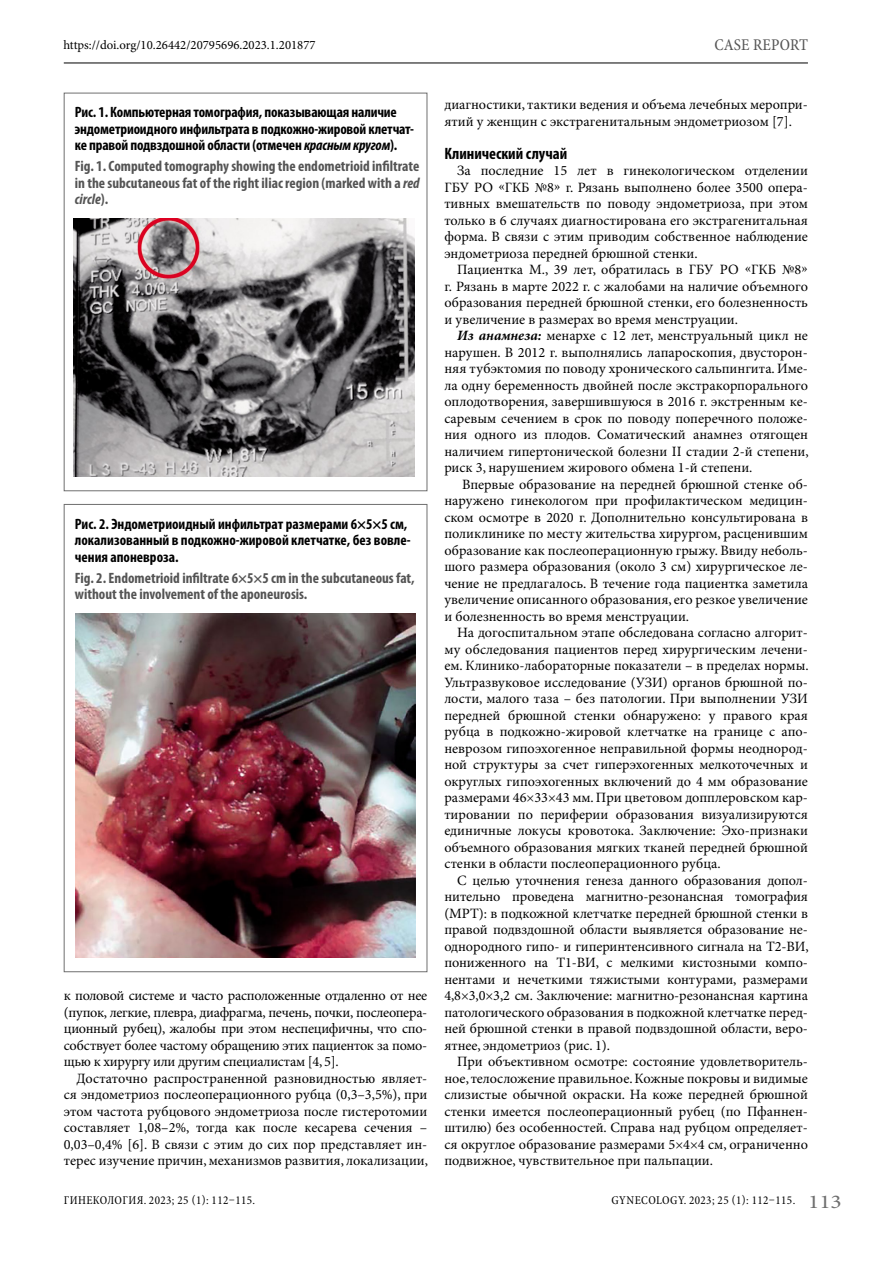
<style>
.page{position:relative;width:893px;height:1263px;background:#fff}
.page>*{position:absolute;margin:0;border:0;box-sizing:border-box;transform-origin:0 0}
.t1{font:700 condensed 16.5px "Myriad Pro";color:#000}
.t2{font:condensed 16.5px "Minion Pro";color:#545454}
.t3{font:700 condensed 15px/16.5px "Myriad Pro";letter-spacing:-.01em;color:#000}
.t4{font:700 condensed 15px/16.5px "Myriad Pro";color:#545454;text-align:justify}
.t5{font:14.25px/16.5px "Minion Pro";color:#000;text-align:justify}
.t6{font:12.75px "Minion Pro";color:#000}
.t7{font:condensed 12px "Minion Pro";letter-spacing:.035em;color:#000}
.s1{font-style:italic}
.s2{font-weight:700;font-style:italic}
.s3{font-stretch:normal;font-size:19.5px;color:#6f6f6f}
</style>
<div class="page">
<hr style="left:64px;top:63px;width:744px;height:1px;background:#000">
<img style="left:74px;top:218px;width:340px;height:258px">
<div style="left:64px;top:93px;width:363px;height:398px;border:1px solid #6f6f6f"></div>
<img style="left:75px;top:613px;width:341px;height:345px">
<p class="t6" style="left:63px;top:37px;width:254px">https://doi.org/10.26442/20795696.2023.1.201877</p>
<p class="t2" style="left:714px;top:35px;width:19px">CASE</p>
<p class="t2" style="left:753px;top:35px;width:10px">REPORT</p>
<p class="t3" style="left:75px;top:104px;width:341px">Рис. 1. Компьютерная томография, показывающая наличие эндометриоидного инфильтрата в подкожно-жировой клетчат&shy;ке правой подвздошной области (отмечен <span class="s1">красным кругом</span>).</p>
<p class="t4" style="left:75px;top:158px;width:346px">Fig. 1. Computed tomography showing the endometrioid infiltrate in the subcutaneous fat of the right iliac region (marked with a <span class="s1">red circle</span>).</p>
<p class="t3" style="left:75px;top:516px;width:337px">Рис. 2. Эндометриоидный инфильтрат размерами 6×5×5 см, локализованный в подкожно-жировой клетчатке, без вовле&shy;чения апоневроза.</p>
<p class="t4" style="left:75px;top:569px;width:341px">Fig. 2. Endometrioid infiltrate 6×5×5 cm in the subcutaneous fat, without the involvement of the aponeurosis.</p>
<p class="t5" style="left:64px;top:988px;width:365px">к половой системе и часто расположенные отдаленно от нее (пупок, легкие, плевра, диафрагма, печень, почки, послеопера&shy;ционный рубец), жалобы при этом неспецифичны, что спо&shy;собствует более частому обращению этих пациенток за помо&shy;щью к хирургу или другим специалистам [4, 5].</p>
<p class="t5" style="left:64px;top:1070px;width:366px;text-indent:13px">Достаточно распространенной разновидностью являет&shy;ся эндометриоз послеоперационного рубца (0,3–3,5%), при этом частота рубцового эндометриоза после гистеротомии составляет 1,08–2%, тогда как после кесарева сечения – 0,03–0,4% [6]. В связи с этим до сих пор представляет ин&shy;терес изучение причин, механизмов развития, локализации,</p>
<p class="t5" style="left:444px;top:97px;width:365px">диагностики, тактики ведения и объема лечебных меропри&shy;ятий у женщин с экстрагенитальным эндометриозом [7].</p>
<p class="t1" style="left:444px;top:144px;width:124px">Клинический случай</p>
<p class="t5" style="left:444px;top:163px;width:365px;text-indent:13px">За последние 15 лет в гинекологическом отделении ГБУ РО «ГКБ №8» г. Рязань выполнено более 3500 опера&shy;тивных вмешательств по поводу эндометриоза, при этом только в 6 случаях диагностирована его экстрагенитальная форма. В связи с этим приводим собственное наблюдение эндометриоза передней брюшной стенки.</p>
<p class="t5" style="left:444px;top:262px;width:365px;text-indent:13px">Пациентка М., 39 лет, обратилась в ГБУ РО «ГКБ №8» г. Рязань в марте 2022 г. с жалобами на наличие объемного образования передней брюшной стенки, его болезненность и увеличение в размерах во время менструации.</p>
<p class="t5" style="left:444px;top:328px;width:366px;text-indent:13px"><span class="s2">Из анамнеза:</span> менархе с 12 лет, менструальный цикл не нарушен. В 2012 г. выполнялись лапароскопия, двусторон&shy;няя тубэктомия по поводу хронического сальпингита. Име&shy;ла одну беременность двойней после экстракорпорального оплодотворения, завершившуюся в 2016 г. экстренным ке&shy;саревым сечением в срок по поводу поперечного положе&shy;ния одного из плодов. Соматический анамнез отягощен наличием гипертонической болезни II стадии 2-й степени, риск 3, нарушением жирового обмена 1-й степени.</p>
<p class="t5" style="left:444px;top:477px;width:365px;text-indent:18px">Впервые образование на передней брюшной стенке об&shy;наружено гинекологом при профилактическом медицин&shy;ском осмотре в 2020 г. Дополнительно консультирована в поликлинике по месту жительства хирургом, расценившим образование как послеоперационную грыжу. Ввиду неболь&shy;шого размера образования (около 3 см) хирургическое ле&shy;чение не предлагалось. В течение года пациентка заметила увеличение описанного образования, его резкое увеличение и болезненность во время менструации.</p>
<p class="t5" style="left:444px;top:625px;width:366px;text-indent:13px">На догоспитальном этапе обследована согласно алгорит&shy;му обследования пациентов перед хирургическим лечени&shy;ем. Клинико-лабораторные показатели – в пределах нормы.<br>Ультразвуковое исследование (УЗИ) органов брюшной по&shy;лости, малого таза – без патологии. При выполнении УЗИ передней брюшной стенки обнаружено: у правого края рубца в подкожно-жировой клетчатке на границе с апо&shy;неврозом гипоэхогенное неправильной формы неоднород&shy;ной структуры за счет гиперэхогенных мелкоточечных и округлых гипоэхогенных включений до 4 мм образование размерами 46 33 43 мм. При цветовом допплеровском кар&shy;тировании по периферии образования визуализируются единичные локусы кровотока. Заключение: Эхо-признаки объемного образования мягких тканей передней брюшной стенки в области послеоперационного рубца.</p>
<p class="t5" style="left:444px;top:873px;width:366px;text-indent:13px">С целью уточнения генеза данного образования допол&shy;нительно проведена магнитно-резонансная томография (МРТ): в подкожной клетчатке передней брюшной стенки в правой подвздошной области выявляется образование не&shy;однородного гипо- и гиперинтенсивного сигнала на Т2-ВИ, пониженного на Т1-ВИ, с мелкими кистозными компо&shy;нентами и нечеткими тяжистыми контурами, размерами 4,8 3,0 3,2 см. Заключение: магнитно-резонансная картина патологического образования в подкожной клетчатке перед&shy;ней брюшной стенки в правой подвздошной области, веро&shy;ятнее, эндометриоз (рис. 1).</p>
<p class="t5" style="left:444px;top:1054px;width:365px;text-indent:13px">При объективном осмотре: состояние удовлетворитель&shy;ное, телосложение правильное. Кожные покровы и видимые слизистые обычной окраски. На коже передней брюшной стенки имеется послеоперационный рубец (по Пфаннен&shy;штилю) без особенностей. Справа над рубцом определяет&shy;ся округлое образование размерами 5 4 4 см, ограниченно подвижное, чувствительное при пальпации.</p>
<p class="t7" style="left:64px;top:1193px;width:193px">ГИНЕКОЛОГИЯ. 2023; 25 (1): 112–115.</p>
<p class="t7" style="left:612px;top:1193px;width:232px">GYNECOLOGY. 2023; 25 (1): 112–115. <span class="s3">113</span></p>
</div>
